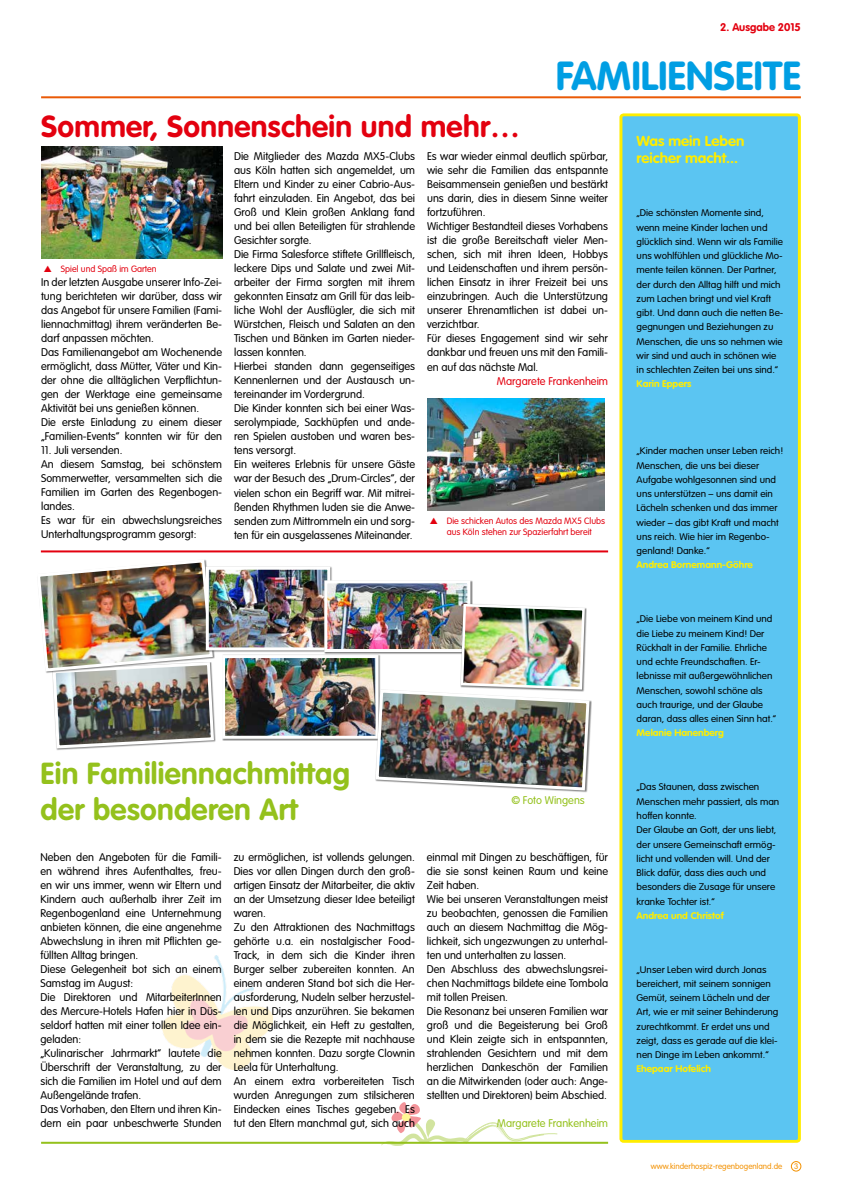
<style>
.page{position:relative;width:842px;height:1191px;background:#fff}
.page>*{position:absolute;margin:0;border:0;box-sizing:border-box;transform-origin:0 0}
.t1{font:700 40px "VAG Rounded Std";color:#009ee3}
.t2{font:700 30px/36px "VAG Rounded Std";letter-spacing:.01em;color:#94c11c}
.t3{font:700 30px "VAG Rounded Std";letter-spacing:.01em;color:#e3000f}
.t4{font:700 14.2px/17.1px "VAG Rounded Std";color:#ffed00;scale:1.05 1}
.t5{font:300 11px/14px "VAG Rounded Std";color:#000}
.t6{font:300 11px "VAG Rounded Std";color:#94c11c}
.t7{font:300 11px "VAG Rounded Std";color:#e3000f}
.t8{font:700 11px "VAG Rounded Std";color:#e3000f}
.t9{font:300 9.5px/14.2px "VAG Rounded Std";color:#000;scale:1.05 1}
.t10{font:700 9.5px "VAG Rounded Std";color:#ffed00;scale:1.05 1}
.t11{font:300 9px/10.8px "VAG Rounded Std";color:#e3000f;text-align:center}
.t12{font:300 8px "VAG Rounded Std";color:#f39100}
</style>
<div class="page">
<div style="left:791px;top:1161px;width:10px;height:10px;border:1px solid #f39100;border-radius:50%"></div>
<img style="left:163px;top:955px;width:109px;height:114px">
<svg style="left:381px;top:1102px;width:177px;height:43px"></svg>
<img style="left:40px;top:559px;width:176px;height:191px">
<hr style="left:41px;top:1141px;width:567px;height:2px;background:#94c11c">
<hr style="left:41px;top:550px;width:567px;height:2px;background:#e3000f">
<div style="left:621px;top:115px;width:178px;height:1026px;background:#5bc5f2;border-radius:3px"></div>
<div style="left:619px;top:113px;width:182px;height:1029px;border:3px solid #ffed00;border-radius:3px"></div>
<hr style="left:41px;top:96px;width:760px;height:2px;background:#ea5a06">
<div style="left:206px;top:566px;width:126px;height:87px;background:#000;opacity:.5"></div>
<img style="left:210px;top:571px;width:116px;height:75px">
<div style="left:206px;top:567px;width:124px;height:83px;border:3px solid #fff"></div>
<img style="left:328px;top:584px;width:138px;height:64px">
<div style="left:324px;top:580px;width:146px;height:72px;border:3px solid #fff"></div>
<div style="left:222px;top:654px;width:159px;height:87px;background:#000;opacity:.5"></div>
<img style="left:226px;top:659px;width:148px;height:75px">
<div style="left:222px;top:655px;width:156px;height:83px;border:3px solid #fff"></div>
<img style="left:427px;top:398px;width:177px;height:112px">
<img style="left:41px;top:146px;width:182px;height:112px">
<img style="left:374px;top:602px;width:217px;height:190px">
<p class="t8" style="left:720px;top:21px;width:82px">2. Ausgabe 2015</p>
<h1 class="t1" style="left:556px;top:53px;width:247px">FAMILIENSEITE</h1>
<h2 class="t3" style="left:41px;top:108px;width:481px">Sommer, Sonnenschein und mehr…</h2>
<p class="t11" style="left:44px;top:263px;width:114px">▲ Spiel und Spaß im Garten</p>
<p class="t5" style="left:41px;top:276px;width:182px">In der letzten Ausgabe unserer Info-Zei&shy;tung berichteten wir darüber, dass wir das Angebot für unsere Familien (Fami&shy;liennachmittag) ihrem veränderten Be&shy;darf anpassen möchten.<br>Das Familienangebot am Wochenende ermöglicht, dass Mütter, Väter und Kin&shy;der ohne die alltäglichen Verpflichtun&shy;gen der Werktage eine gemeinsame Aktivität bei uns genießen können.<br>Die erste Einladung zu einem dieser „Familien-Events“ konnten wir für den</p>
<p class="t5" style="left:41px;top:444px;width:182px">11. Juli versenden.<br>An diesem Samstag, bei schönstem<br>Sommerwetter, versammelten sich die<br>Familien im Garten des Regenbogen&shy;landes.<br>Es war für ein abwechslungsreiches<br>Unterhaltungsprogramm gesorgt:</p>
<p class="t5" style="left:234px;top:150px;width:182px">Die Mitglieder des Mazda MX5-Clubs aus Köln hatten sich angemeldet, um Eltern und Kinder zu einer Cabrio-Aus&shy;fahrt einzuladen. Ein Angebot, das bei Groß und Klein großen Anklang fand und bei allen Beteiligten für strahlende Gesichter sorgte.<br>Die Firma Salesforce stiftete Grillfleisch, leckere Dips und Salate und zwei Mit&shy;arbeiter der Firma sorgten mit ihrem gekonnten Einsatz am Grill für das leib&shy;liche Wohl der Ausflügler, die sich mit Würstchen, Fleisch und Salaten an den Tischen und Bänken im Garten nieder&shy;lassen konnten.<br>Hierbei standen dann gegenseitiges Kennenlernen und der Austausch un&shy;tereinander im Vordergrund.<br>Die Kinder konnten sich bei einer Was&shy;serolympiade, Sackhüpfen und ande&shy;ren Spielen austoben und waren bes&shy;tens versorgt.<br>Ein weiteres Erlebnis für unsere Gäste war der Besuch des „Drum-Circles“, der vielen schon ein Begriff war. Mit mitrei&shy;ßenden Rhythmen luden sie die Anwe&shy;senden zum Mittrommeln ein und sorg&shy;ten für ein ausgelassenes Miteinander.</p>
<p class="t5" style="left:427px;top:150px;width:182px">Es war wieder einmal deutlich spürbar, wie sehr die Familien das entspannte Beisammensein genießen und bestärkt uns darin, dies in diesem Sinne weiter fortzuführen.<br>Wichtiger Bestandteil dieses Vorhabens ist die große Bereitschaft vieler Men&shy;schen, sich mit ihren Ideen, Hobbys und Leidenschaften und ihrem persön&shy;lichen Einsatz in ihrer Freizeit bei uns einzubringen. Auch die Unterstützung unserer Ehrenamtlichen ist dabei un&shy;verzichtbar.<br>Für dieses Engagement sind wir sehr dankbar und freuen uns mit den Famili&shy;en auf das nächste Mal.</p>
<p class="t7" style="left:497px;top:374px;width:113px">Margarete Frankenheim</p>
<p class="t11" style="left:430px;top:516px;width:177px">▲ Die schicken Autos des Mazda MX5 Clubs aus Köln stehen zur Spazierfahrt bereit</p>
<h2 class="t2" style="left:41px;top:756px;width:311px">Ein Familiennachmittag der besonderen Art</h2>
<p class="t5" style="left:41px;top:850px;width:183px">Neben den Angeboten für die Famili&shy;en während ihres Aufenthaltes, freu&shy;en wir uns immer, wenn wir Eltern und Kindern auch außerhalb ihrer Zeit im Regenbogenland eine Unternehmung anbieten können, die eine angenehme Abwechslung in ihren mit Pflichten ge&shy;füllten Alltag bringen.<br>Diese Gelegenheit bot sich an einem Samstag im August:<br>Die Direktoren und MitarbeiterInnen des Mercure-Hotels Hafen hier in Düs&shy;seldorf hatten mit einer tollen Idee ein&shy;geladen:<br>„Kulinarischer Jahrmarkt“ lautete die Überschrift der Veranstaltung, zu der sich die Familien im Hotel und auf dem Außengelände trafen.<br>Das Vorhaben, den Eltern und ihren Kin&shy;dern ein paar unbeschwerte Stunden</p>
<p class="t5" style="left:234px;top:850px;width:183px">zu ermöglichen, ist vollends gelungen.<br>Dies vor allen Dingen durch den groß&shy;artigen Einsatz der Mitarbeiter, die aktiv an der Umsetzung dieser Idee beteiligt waren.<br>Zu den Attraktionen des Nachmittags gehörte u.a. ein nostalgischer Food-Track, in dem sich die Kinder ihren Burger selber zubereiten konnten. An einem anderen Stand bot sich die Her&shy;ausforderung, Nudeln selber herzustel&shy;len und Dips anzurühren. Sie bekamen die Möglichkeit, ein Heft zu gestalten, in dem sie die Rezepte mit nachhause nehmen konnten. Dazu sorgte Clownin Leela für Unterhaltung.<br>An einem extra vorbereiteten Tisch wurden Anregungen zum stilsicheren Eindecken eines Tisches gegeben. Es tut den Eltern manchmal gut, sich auch</p>
<p class="t5" style="left:427px;top:850px;width:183px">einmal mit Dingen zu beschäftigen, für die sie sonst keinen Raum und keine Zeit haben.<br>Wie bei unseren Veranstaltungen meist zu beobachten, genossen die Familien auch an diesem Nachmittag die Mög&shy;lichkeit, sich ungezwungen zu unterhal&shy;ten und unterhalten zu lassen.<br>Den Abschluss des abwechslungsrei&shy;chen Nachmittags bildete eine Tombola mit tollen Preisen.<br>Die Resonanz bei unseren Familien war groß und die Begeisterung bei Groß und Klein zeigte sich in entspannten, strahlenden Gesichtern und mit dem herzlichen Dankeschön der Familien an die Mitwirkenden (oder auch: Ange&shy;stellten und Direktoren) beim Abschied.</p>
<p class="t6" style="left:511px;top:794px;width:75px">© Foto Wingens</p>
<p class="t6" style="left:497px;top:1116px;width:113px">Margarete Frankenheim</p>
<p class="t4" style="left:637px;top:133px;width:104px">Was mein Leben reicher macht...</p>
<p class="t9" style="left:637px;top:206px;width:141px">„Die schönsten Momente sind, wenn meine Kinder lachen und glücklich sind. Wenn wir als Familie uns wohlfühlen und glückliche Mo&shy;mente teilen können. Der Partner, der durch den Alltag hilft und mich zum Lachen bringt und viel Kraft gibt. Und dann auch die netten Be&shy;gegnungen und Beziehungen zu<br>Menschen, die uns so nehmen wie wir sind und auch in schönen wie in schlechten Zeiten bei uns sind.“</p>
<p class="t10" style="left:637px;top:378px;width:54px">Karin Eppers</p>
<p class="t9" style="left:637px;top:444px;width:141px">„Kinder machen unser Leben reich!<br>Menschen, die uns bei dieser<br>Aufgabe wohlgesonnen sind und uns unterstützen – uns damit ein<br>Lächeln schenken und das immer wieder – das gibt Kraft und macht uns reich. Wie hier im Regenbo&shy;genland! Danke.“</p>
<p class="t10" style="left:637px;top:559px;width:112px">Andrea Bornemann-Göhre</p>
<p class="t9" style="left:637px;top:612px;width:135px">„Die Liebe von meinem Kind und die Liebe zu meinem Kind! Der<br>Rückhalt in der Familie. Ehrliche und echte Freundschaften. Er&shy;lebnisse mit außergewöhnlichen<br>Menschen, sowohl schöne als auch traurige, und der Glaube daran, dass alles einen Sinn hat.“</p>
<p class="t10" style="left:637px;top:727px;width:85px">Melanie Hanenberg</p>
<p class="t9" style="left:637px;top:780px;width:137px">„Das Staunen, dass zwischen<br>Menschen mehr passiert, als man hoffen konnte.<br>Der Glaube an Gott, der uns liebt, der unsere Gemeinschaft ermög&shy;licht und vollenden will. Und der<br>Blick dafür, dass dies auch und besonders die Zusage für unsere kranke Tochter ist.“</p>
<p class="t10" style="left:637px;top:910px;width:84px">Andrea und Christof</p>
<p class="t9" style="left:637px;top:962px;width:137px">„Unser Leben wird durch Jonas bereichert, mit seinem sonnigen<br>Gemüt, seinem Lächeln und der<br>Art, wie er mit seiner Behinderung zurechtkommt. Er erdet uns und zeigt, dass es gerade auf die klei&shy;nen Dinge im Leben ankommt.“</p>
<p class="t10" style="left:637px;top:1063px;width:72px">Ehepaar Hofelich</p>
<p class="t12" style="left:651px;top:1161px;width:133px">www.kinderhospiz-regenbogenland.de</p>
<p class="t12" style="left:794px;top:1161px;width:6px">3</p>
</div>
